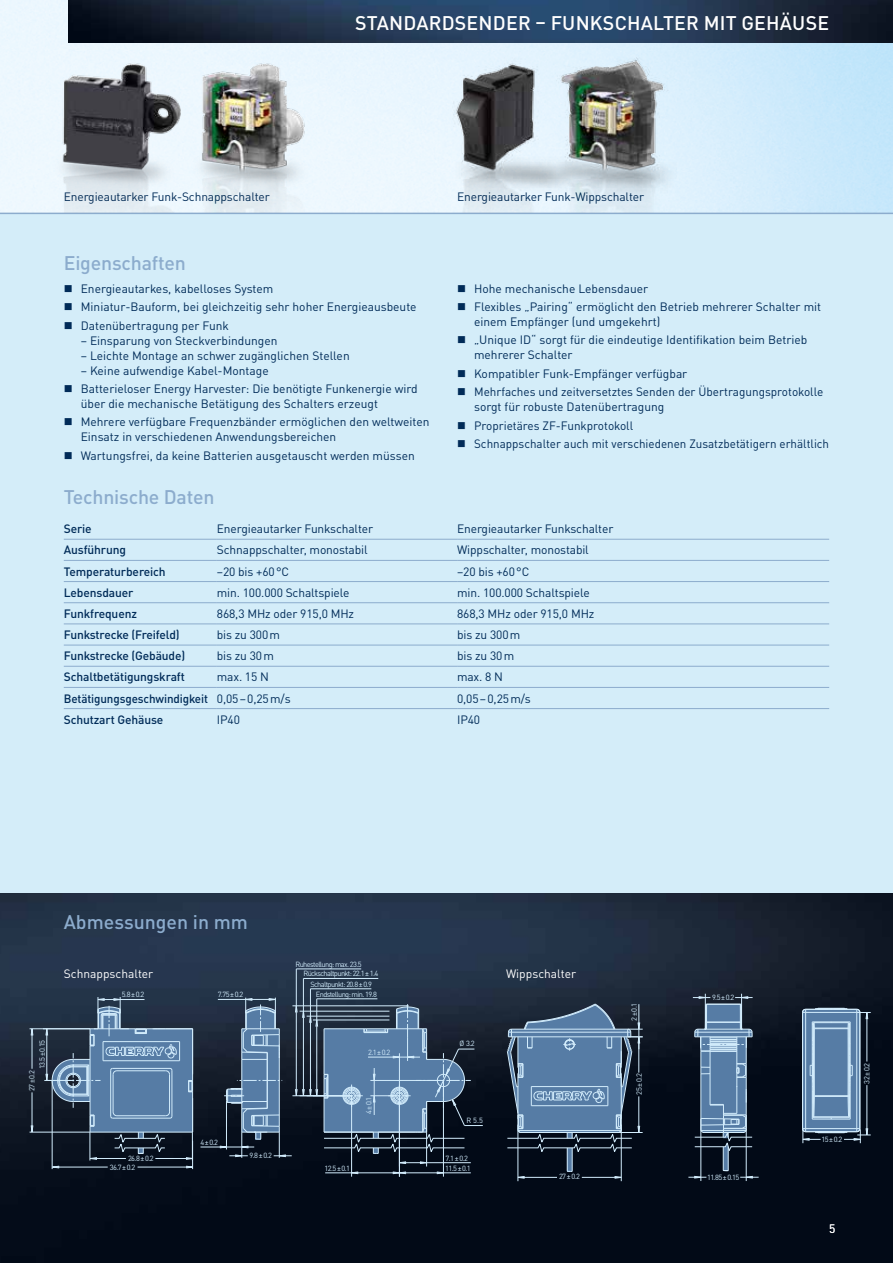
<style>
.page{position:relative;width:893px;height:1263px;background:#d4edf9}
.page>*{position:absolute;margin:0;border:0;box-sizing:border-box;transform-origin:0 0}
.t1{font:500 19.5px "CHERRYDIN Pro";letter-spacing:-.01em;color:#8caccd}
.t2{font:500 19.5px "CHERRYDIN Pro";letter-spacing:.01em;color:#fff}
.t3{font:12px/18.5px "CHERRYDIN Pro";color:#002b58}
.t4{font:500 12px "CHERRYDIN Pro";letter-spacing:-.01em;color:#002b58}
.t5{font:12px "CHERRYDIN Pro";color:#fff}
.t6{font:7.35px/9.6px "CHERRYDIN Pro";letter-spacing:-.08em;color:#d2ecfc}
.s1{font-weight:400}
</style>
<div class="page">
<img style="left:0;top:0;width:893px;height:213px">
<hr style="left:0;top:213px;width:893px;height:1px;background:#8caccd">
<img style="left:0;top:893px;width:893px;height:370px">
<img style="left:68px;top:0;width:825px;height:43px">
<img style="left:0;top:43px;width:354px;height:170px">
<img style="left:411px;top:43px;width:317px;height:170px">
<hr style="left:64px;top:602px;width:153px;height:1px;background:#8caccd">
<hr style="left:217px;top:602px;width:240px;height:1px;background:#8caccd">
<hr style="left:457px;top:602px;width:372px;height:1px;background:#8caccd">
<hr style="left:64px;top:623px;width:153px;height:1px;background:#8caccd">
<hr style="left:217px;top:623px;width:240px;height:1px;background:#8caccd">
<hr style="left:457px;top:623px;width:372px;height:1px;background:#8caccd">
<hr style="left:64px;top:645px;width:153px;height:1px;background:#8caccd">
<hr style="left:217px;top:645px;width:240px;height:1px;background:#8caccd">
<hr style="left:457px;top:645px;width:372px;height:1px;background:#8caccd">
<hr style="left:64px;top:666px;width:153px;height:1px;background:#8caccd">
<hr style="left:217px;top:666px;width:240px;height:1px;background:#8caccd">
<hr style="left:457px;top:666px;width:372px;height:1px;background:#8caccd">
<hr style="left:64px;top:687px;width:153px;height:1px;background:#8caccd">
<hr style="left:217px;top:687px;width:240px;height:1px;background:#8caccd">
<hr style="left:457px;top:687px;width:372px;height:1px;background:#8caccd">
<hr style="left:64px;top:708px;width:153px;height:1px;background:#8caccd">
<hr style="left:217px;top:708px;width:240px;height:1px;background:#8caccd">
<hr style="left:457px;top:708px;width:372px;height:1px;background:#8caccd">
<hr style="left:64px;top:560px;width:153px;height:1px;background:#8caccd">
<hr style="left:217px;top:560px;width:240px;height:1px;background:#8caccd">
<hr style="left:457px;top:560px;width:372px;height:1px;background:#8caccd">
<hr style="left:64px;top:581px;width:153px;height:1px;background:#8caccd">
<hr style="left:217px;top:581px;width:240px;height:1px;background:#8caccd">
<hr style="left:457px;top:581px;width:372px;height:1px;background:#8caccd">
<hr style="left:64px;top:539px;width:153px;height:1px;background:#8caccd">
<hr style="left:217px;top:539px;width:240px;height:1px;background:#8caccd">
<hr style="left:457px;top:539px;width:372px;height:1px;background:#8caccd">
<hr style="left:30px;top:1132px;width:60px;height:1px;background:#d2ecfc">
<hr style="left:30px;top:1028px;width:60px;height:1px;background:#d2ecfc">
<svg style="left:30px;top:1125px;width:4px;height:12px"></svg>
<svg style="left:30px;top:1023px;width:4px;height:13px"></svg>
<hr style="left:32px;top:1029px;width:1px;height:40px;background:#d2ecfc">
<hr style="left:32px;top:1092px;width:1px;height:40px;background:#d2ecfc">
<hr style="left:200px;top:1147px;width:54px;height:1px;background:#d2ecfc">
<hr style="left:218px;top:999px;width:57px;height:1px;background:#d2ecfc">
<hr style="left:351px;top:1096px;width:1px;height:81px;background:#d2ecfc">
<hr style="left:399px;top:1096px;width:1px;height:81px;background:#d2ecfc">
<hr style="left:443px;top:1080px;width:1px;height:97px;background:#d2ecfc">
<hr style="left:426px;top:1108px;width:1px;height:58px;background:#d2ecfc">
<svg style="left:346px;top:1171px;width:13px;height:3px"></svg>
<svg style="left:392px;top:1171px;width:15px;height:3px"></svg>
<svg style="left:436px;top:1171px;width:13px;height:3px"></svg>
<hr style="left:399px;top:1172px;width:72px;height:1px;background:#d2ecfc">
<hr style="left:296px;top:968px;width:65px;height:1px;background:#d2ecfc">
<hr style="left:296px;top:969px;width:1px;height:127px;background:#d2ecfc">
<hr style="left:303px;top:978px;width:75px;height:1px;background:#d2ecfc">
<hr style="left:303px;top:978px;width:1px;height:118px;background:#d2ecfc">
<hr style="left:310px;top:988px;width:61px;height:1px;background:#d2ecfc">
<hr style="left:310px;top:989px;width:1px;height:107px;background:#d2ecfc">
<hr style="left:325px;top:1172px;width:74px;height:1px;background:#d2ecfc">
<svg style="left:44px;top:997px;width:154px;height:172px"></svg>
<svg style="left:219px;top:997px;width:264px;height:167px"></svg>
<hr style="left:518px;top:1115px;width:1px;height:66px;background:#d2ecfc">
<hr style="left:621px;top:1115px;width:1px;height:66px;background:#d2ecfc">
<hr style="left:700px;top:1118px;width:1px;height:63px;background:#d2ecfc">
<hr style="left:746px;top:1115px;width:1px;height:66px;background:#d2ecfc">
<hr style="left:705px;top:994px;width:1px;height:35px;background:#d2ecfc">
<hr style="left:741px;top:994px;width:1px;height:35px;background:#d2ecfc">
<svg style="left:507px;top:1003px;width:136px;height:176px"></svg>
<hr style="left:518px;top:1177px;width:39px;height:1px;background:#d2ecfc">
<hr style="left:582px;top:1177px;width:39px;height:1px;background:#d2ecfc">
<svg style="left:688px;top:996px;width:71px;height:183px"></svg>
<svg style="left:798px;top:1007px;width:73px;height:171px"></svg>
<h1 class="t2" style="left:355px;top:7px;width:475px">STANDARDSENDER – FUNKSCHALTER MIT GEHÄUSE</h1>
<p class="t3" style="left:64px;top:186px;width:208px">Energieautarker Funk-Schnappschalter</p>
<p class="t3" style="left:457px;top:186px;width:189px">Energieautarker Funk-Wippschalter</p>
<h1 class="t1" style="left:64px;top:247px;width:124px">Eigenschaften</h1>
<p class="t3" style="left:81px;top:278px;width:337px">Energieautarkes, kabelloses System<br>Miniatur-Bauform, bei gleichzeitig sehr hoher Energieausbeute<br>Datenübertragung per Funk</p>
<p class="t3" style="left:81px;top:330px;width:198px">– Einsparung von Steckverbindungen</p>
<p class="t3" style="left:81px;top:345px;width:270px">– Leichte Montage an schwer zugänglichen Stellen</p>
<p class="t3" style="left:81px;top:360px;width:338px">– Keine aufwendige Kabel-Montage<br>Batterieloser Energy Harvester: Die benötigte Funkenergie wird</p>
<p class="t3" style="left:81px;top:393px;width:350px">über die mechanische Betätigung des Schalters erzeugt<br>Mehrere verfügbare Frequenzbänder ermöglichen den weltweiten</p>
<p class="t3" style="left:81px;top:427px;width:336px">Einsatz in verschiedenen Anwendungsbereichen<br>Wartungsfrei, da keine Batterien ausgetauscht werden müssen</p>
<p class="t3" style="left:474px;top:278px;width:349px">Hohe mechanische Lebensdauer<br>Flexibles „Pairing“ ermöglicht den Betrieb mehrerer Schalter mit</p>
<p class="t3" style="left:474px;top:311px;width:335px">einem Empfänger (und umgekehrt)<br>„Unique ID“ sorgt für die eindeutige Identifikation beim Betrieb</p>
<p class="t3" style="left:474px;top:345px;width:351px">mehrerer Schalter<br>Kompatibler Funk-Empfänger verfügbar<br>Mehrfaches und zeitversetztes Senden der Übertragungsprotokolle</p>
<p class="t3" style="left:474px;top:397px;width:357px">sorgt für robuste Datenübertragung<br>Proprietäres ZF-Funkprotokoll<br>Schnappschalter auch mit verschiedenen Zusatzbetätigern erhältlich</p>
<h1 class="t1" style="left:64px;top:481px;width:152px">Technische Daten</h1>
<p class="t4" style="left:64px;top:519px;width:29px">Serie</p>
<p class="t3" style="left:217px;top:518px;width:158px">Energieautarker Funkschalter</p>
<p class="t3" style="left:457px;top:518px;width:158px">Energieautarker Funkschalter</p>
<p class="t4" style="left:64px;top:540px;width:64px">Ausführung</p>
<p class="t3" style="left:217px;top:540px;width:152px">Schnappschalter, monostabil</p>
<p class="t3" style="left:457px;top:540px;width:133px">Wippschalter, monostabil</p>
<p class="t4" style="left:64px;top:561px;width:103px">Temperaturbereich</p>
<p class="t3" style="left:217px;top:561px;width:74px">–20 bis +60°C</p>
<p class="t3" style="left:457px;top:561px;width:74px">–20 bis +60°C</p>
<p class="t4" style="left:64px;top:583px;width:71px">Lebensdauer</p>
<p class="t3" style="left:217px;top:582px;width:134px">min. 100.000 Schaltspiele</p>
<p class="t3" style="left:457px;top:582px;width:134px">min. 100.000 Schaltspiele</p>
<p class="t4" style="left:64px;top:604px;width:75px">Funkfrequenz</p>
<p class="t3" style="left:217px;top:603px;width:139px">868,3 MHz oder 915,0 MHz</p>
<p class="t3" style="left:457px;top:603px;width:139px">868,3 MHz oder 915,0 MHz</p>
<p class="t4" style="left:64px;top:625px;width:117px">Funkstrecke (Freifeld)</p>
<p class="t3" style="left:217px;top:624px;width:65px">bis zu 300m</p>
<p class="t3" style="left:457px;top:624px;width:65px">bis zu 300m</p>
<p class="t4" style="left:64px;top:646px;width:123px">Funkstrecke (Gebäude)</p>
<p class="t3" style="left:217px;top:645px;width:59px">bis zu 30m</p>
<p class="t3" style="left:457px;top:645px;width:59px">bis zu 30m</p>
<p class="t4" style="left:64px;top:667px;width:123px">Schaltbetätigungskraft</p>
<p class="t3" style="left:217px;top:667px;width:54px">max. 15 N</p>
<p class="t3" style="left:457px;top:667px;width:47px">max. 8 N</p>
<p class="t4" style="left:64px;top:688px;width:228px">Betätigungsgeschwindigkeit <span class="s1">0,05–0,25m/s</span></p>
<p class="t3" style="left:457px;top:688px;width:75px">0,05–0,25m/s</p>
<p class="t4" style="left:64px;top:710px;width:101px">Schutzart Gehäuse</p>
<p class="t3" style="left:217px;top:709px;width:25px">IP40</p>
<p class="t3" style="left:457px;top:709px;width:25px">IP40</p>
<p class="t6" style="left:37px;top:1069px;width:30px;rotate:-90deg">13.5 ± 0.15</p>
<p class="t6" style="left:26px;top:1091px;width:22px;rotate:-90deg">27 ± 0.2</p>
<h1 class="t1" style="left:64px;top:906px;width:186px">Abmessungen in mm</h1>
<p class="t6" style="left:303px;top:959px;width:76px;text-indent:-8px">Ruhestellung: max. 23.5<br>Rückschaltpunkt: 22.1 ± 1.4</p>
<p class="t6" style="left:316px;top:978px;width:63px;text-indent:-5px">Schaltpunkt: 20.8 ± 0.9<br>Endstellung: min. 19.8</p>
<p class="t5" style="left:64px;top:964px;width:91px">Schnappschalter</p>
<p class="t5" style="left:506px;top:964px;width:72px">Wippschalter</p>
<p class="t6" style="left:122px;top:989px;width:24px">5.8 ± 0.2</p>
<p class="t6" style="left:218px;top:989px;width:27px">7.75 ± 0.2</p>
<p class="t6" style="left:110px;top:1153px;width:45px;line-height:8.6px;text-indent:18px">26.8 ± 0.2<br>36.7 ± 0.2</p>
<p class="t6" style="left:200px;top:1136px;width:19px">4 ± 0.2</p>
<p class="t6" style="left:250px;top:1150px;width:24px">9.8 ± 0.2</p>
<p class="t6" style="left:368px;top:1046px;width:24px">2.1 ± 0.2</p>
<p class="t6" style="left:363px;top:1114px;width:19px;rotate:-90deg">4 ± 0.1</p>
<p class="t6" style="left:460px;top:1038px;width:17px">Ø 3.2</p>
<p class="t6" style="left:467px;top:1115px;width:18px">R 5.5</p>
<p class="t6" style="left:446px;top:1152px;width:24px">7.1 ± 0.2</p>
<p class="t6" style="left:325px;top:1162px;width:27px">12.5 ± 0.1</p>
<p class="t6" style="left:445px;top:1162px;width:27px">11.5 ± 0.1</p>
<p class="t6" style="left:559px;top:1171px;width:22px">27 ± 0.2</p>
<p class="t6" style="left:629px;top:1020px;width:19px;rotate:-90deg">2 ± 0.1</p>
<p class="t6" style="left:634px;top:1094px;width:22px;rotate:-90deg">25 ± 0.2</p>
<p class="t6" style="left:712px;top:992px;width:24px">9.5 ± 0.2</p>
<p class="t6" style="left:707px;top:1171px;width:34px">11.85 ± 0.15</p>
<p class="t6" style="left:821px;top:1134px;width:22px">15 ± 0.2</p>
<p class="t6" style="left:861px;top:1084px;width:22px;rotate:-90deg">32 ± 0.2</p>
<p class="t5" style="left:829px;top:1219px;width:8px">5</p>
</div>
